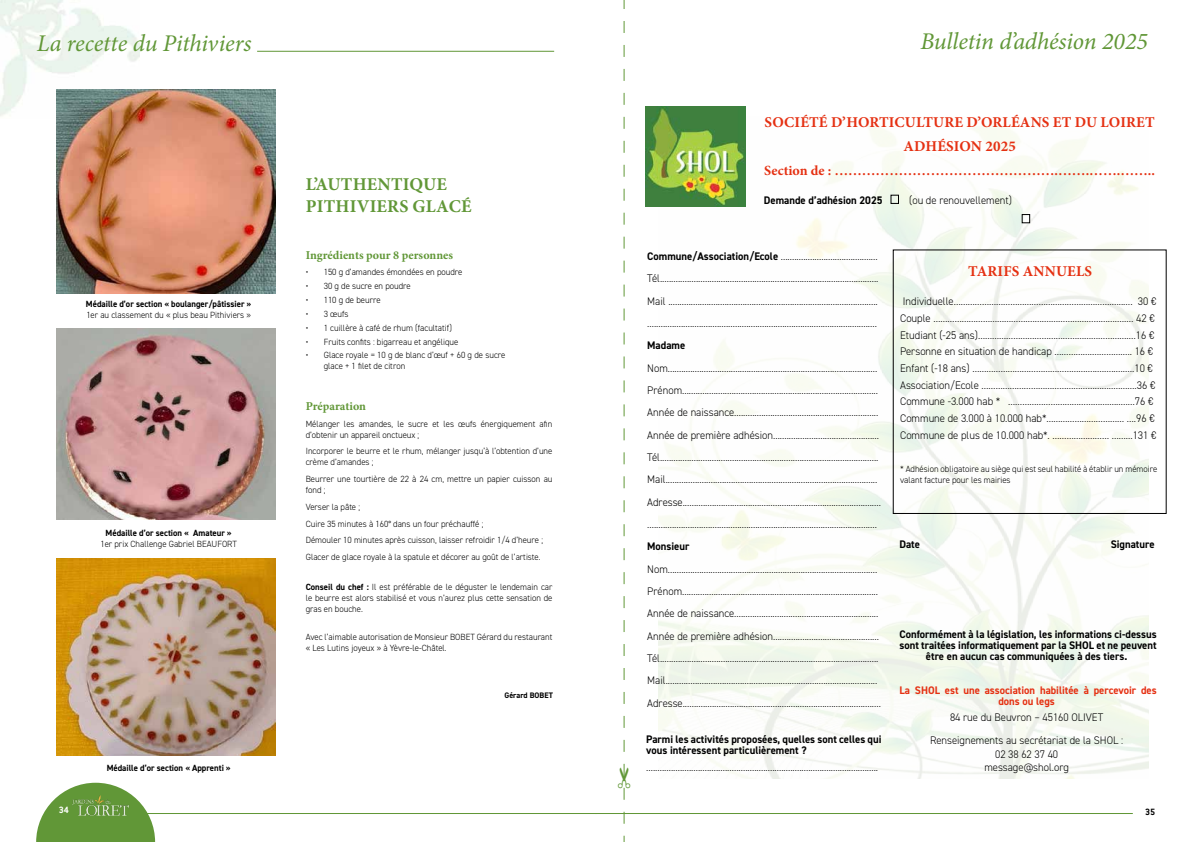
<style>
.page{position:relative;width:1191px;height:842px;background:#fff}
.page>*{position:absolute;margin:0;border:0;box-sizing:border-box;transform-origin:0 0}
.t1{font:italic 24px "Minion Pro";letter-spacing:-.005em;color:#619737}
.t2{font:700 18px/21.6px "Minion Pro";letter-spacing:.01em;color:#619737}
.t3{font:700 15px/23.7px "Minion Pro";letter-spacing:.01em;color:#e53012;text-align:center}
.t4{font:700 14px "Minion Pro";letter-spacing:.005em;color:#e53012}
.t5{font:700 12px "Minion Pro";color:#619737}
.t6{font:300 11px/22.3px "DIN2014";color:#000}
.t7{font:700 11px/11px "DIN2014";color:#000;text-align:center}
.t8{font:700 11px/11px "DIN2014";color:#e53012;text-align:center}
.t9{font:700 10px "Conduit ITC";color:#fff}
.t10{font:700 10px "Conduit ITC";color:#000}
.t11{font:300 9px/11px "DIN2014";color:#000}
.t12{font:700 9px "DIN2014";color:#000}
.t13{font:700 8px "DIN2014";color:#000}
.s1{font-weight:700}
</style>
<div class="page">
<img style="left:0;top:0;width:139px;height:119px">
<hr style="left:595px;top:813px;width:537px;height:1px;background:#619737">
<svg style="left:36px;top:783px;width:119px;height:59px"></svg>
<img style="left:72px;top:796px;width:58px;height:19px">
<hr style="left:145px;top:813px;width:451px;height:1px;background:#619737">
<img style="left:57px;top:90px;width:218px;height:203px">
<hr style="left:257px;top:51px;width:297px;height:1px;background:#619737">
<img style="left:57px;top:328px;width:218px;height:192px">
<img style="left:57px;top:559px;width:218px;height:197px">
<img style="left:658px;top:126px;width:490px;height:653px">
<img style="left:646px;top:106px;width:100px;height:100px">
<div style="left:890px;top:195px;width:8px;height:9px;border:1px solid #000"></div>
<div style="left:1022px;top:214px;width:8px;height:9px;border:1px solid #000"></div>
<svg style="left:623px;top:0;width:2px;height:842px"></svg>
<h1 class="t1" style="left:37px;top:27px;width:216px">La recette du Pithiviers</h1>
<h1 class="t1" style="left:920px;top:25px;width:229px">Bulletin d’adhésion 2025</h1>
<p class="t12" style="left:86px;top:298px;width:167px">Médaille d’or section « boulanger/pâtissier »</p>
<p class="t11" style="left:86px;top:310px;width:166px">1er au classement du « plus beau Pithiviers »</p>
<p class="t12" style="left:106px;top:527px;width:128px">Médaille d’or section « Amateur »</p>
<p class="t11" style="left:100px;top:539px;width:138px">1er prix Challenge Gabriel BEAUFORT</p>
<p class="t12" style="left:107px;top:762px;width:125px">Médaille d’or section « Apprenti »</p>
<h2 class="t2" style="left:306px;top:173px;width:167px">L’AUTHENTIQUE<br>PITHIVIERS GLACÉ</h2>
<p class="t5" style="left:306px;top:246px;width:149px">Ingrédients pour 8 personnes</p>
<p class="t11" style="left:306px;top:267px;width:158px">• 150 g d’amandes émondées en poudre</p>
<p class="t11" style="left:306px;top:281px;width:107px">• 30 g de sucre en poudre</p>
<p class="t11" style="left:306px;top:294px;width:76px">• 110 g de beurre</p>
<p class="t11" style="left:306px;top:308px;width:44px">• 3 œufs</p>
<p class="t11" style="left:306px;top:322px;width:148px">• 1 cuillère à café de rhum (facultatif)</p>
<p class="t11" style="left:306px;top:336px;width:154px">• Fruits confits : bigarreau et angélique</p>
<p class="t11" style="left:324px;top:350px;width:183px;text-indent:-18px">• Glace royale = 10 g de blanc d’œuf + 60 g de sucre glace + 1 filet de citron</p>
<p class="t5" style="left:306px;top:398px;width:62px">Préparation</p>
<p class="t11" style="left:306px;top:418px;width:248px">Mélanger les amandes, le sucre et les œufs énergiquement afin d’obtenir un appareil onctueux ;</p>
<p class="t11" style="left:306px;top:446px;width:248px">Incorporer le beurre et le rhum, mélanger jusqu’à l’obtention d’une crème d’amandes ;</p>
<p class="t11" style="left:306px;top:474px;width:248px">Beurrer une tourtière de 22 à 24 cm, mettre un papier cuisson au fond ;</p>
<p class="t11" style="left:306px;top:498px;width:239px;line-height:16.7px">Verser la pâte ;<br>Cuire 35 minutes à 160° dans un four préchauffé ;<br>Démouler 10 minutes après cuisson, laisser refroidir 1/4 d’heure ; Glacer de glace royale à la spatule et décorer au goût de l’artiste.</p>
<p class="t11" style="left:306px;top:582px;width:248px;text-align:justify"><span class="s1">Conseil du chef :</span> Il est préférable de le déguster le lendemain car le beurre est alors stabilisé et vous n’aurez plus cette sensation de gras en bouche.</p>
<p class="t11" style="left:306px;top:631px;width:248px">Avec l’aimable autorisation de Monsieur BOBET Gérard du restaurant « Les Lutins joyeux » à Yèvre-le-Châtel.</p>
<p class="t13" style="left:504px;top:690px;width:50px">Gérard BOBET</p>
<h3 class="t3" style="left:764px;top:110px;width:391px">SOCIÉTÉ D’HORTICULTURE D’ORLÉANS ET DU LOIRET<br>ADHÉSION 2025</h3>
<p class="t4" style="left:764px;top:160px;width:392px">Section de : ………………………………………….…….…….……..</p>
<p class="t7" style="left:764px;top:194px;width:120px">Demande d’adhésion 2025</p>
<p class="t6" style="left:909px;top:189px;width:104px">(ou de renouvellement)</p>
<p class="t6" style="left:647px;top:245px;width:233px;text-align:justify"><span class="s1">Commune/Association/Ecole</span> ...........................................<br>Tél.................................................................................................<br>Mail ............................................................................................. ......................................................................................................</p>
<p class="t7" style="left:647px;top:340px;width:39px">Madame</p>
<p class="t6" style="left:647px;top:357px;width:235px">Nom.............................................................................................<br>Prénom.......................................................................................<br>Année de naissance................................................................<br>Année de première adhésion...............................................<br>Tél.................................................................................................<br>Mail..............................................................................................<br>Adresse........................................................................................ ......................................................................................................</p>
<p class="t7" style="left:647px;top:541px;width:44px">Monsieur</p>
<p class="t6" style="left:647px;top:558px;width:235px">Nom.............................................................................................<br>Prénom.......................................................................................<br>Année de naissance................................................................<br>Année de première adhésion...............................................<br>Tél.................................................................................................<br>Mail..............................................................................................<br>Adresse........................................................................................</p>
<p class="t7" style="left:646px;top:733px;width:237px;text-align:left">Parmi les activités proposées, quelles sont celles qui vous intéressent particulièrement ?</p>
<p class="t6" style="left:646px;top:756px;width:233px">.......................................................................................................</p>
<h3 class="t3" style="left:968px;top:260px;width:125px">TARIFS ANNUELS</h3>
<p class="t6" style="left:900px;top:293px;width:258px;line-height:16.7px">Individuelle………………………………………………………….…..…. 30 € Couple ………………………………….…….………………………….….… 42 € Etudiant (-25 ans)……………………………………………………….…16 € Personne en situation de handicap …………….………….…. 16 € Enfant (-18 ans) ……………………………………………..……..….….10 € Association/Ecole ………………………………………………..……….36 € Commune -3.000 hab * ……………………………………......……76 € Commune de 3.000 à 10.000 hab*…………………………… ….96 € Commune de plus de 10.000 hab*. …………………… ……...131 €</p>
<p class="t11" style="left:900px;top:463px;width:259px">* Adhésion obligatoire au siège qui est seul habilité à établir un mémoire valant facture pour les mairies</p>
<p class="t7" style="left:899px;top:538px;width:22px">Date</p>
<p class="t7" style="left:1110px;top:538px;width:45px">Signature</p>
<p class="t7" style="left:899px;top:629px;width:259px">Conformément à la législation, les informations ci-dessus sont traitées informatiquement par la SHOL et ne peuvent être en aucun cas communiquées à des tiers.</p>
<p class="t8" style="left:899px;top:684px;width:259px">La SHOL est une association habilitée à percevoir des dons ou legs</p>
<p class="t6" style="left:930px;top:706px;width:195px;text-align:center">84 rue du Beuvron – 45160 OLIVET<br>Renseignements au secrétariat de la SHOL :</p>
<p class="t6" style="left:984px;top:747px;width:86px;line-height:13.8px;text-align:center">02 38 62 37 40 message@shol.org</p>
<p class="t9" style="left:59px;top:804px;width:11px">34</p>
<p class="t10" style="left:1145px;top:806px;width:11px">35</p>
</div>
